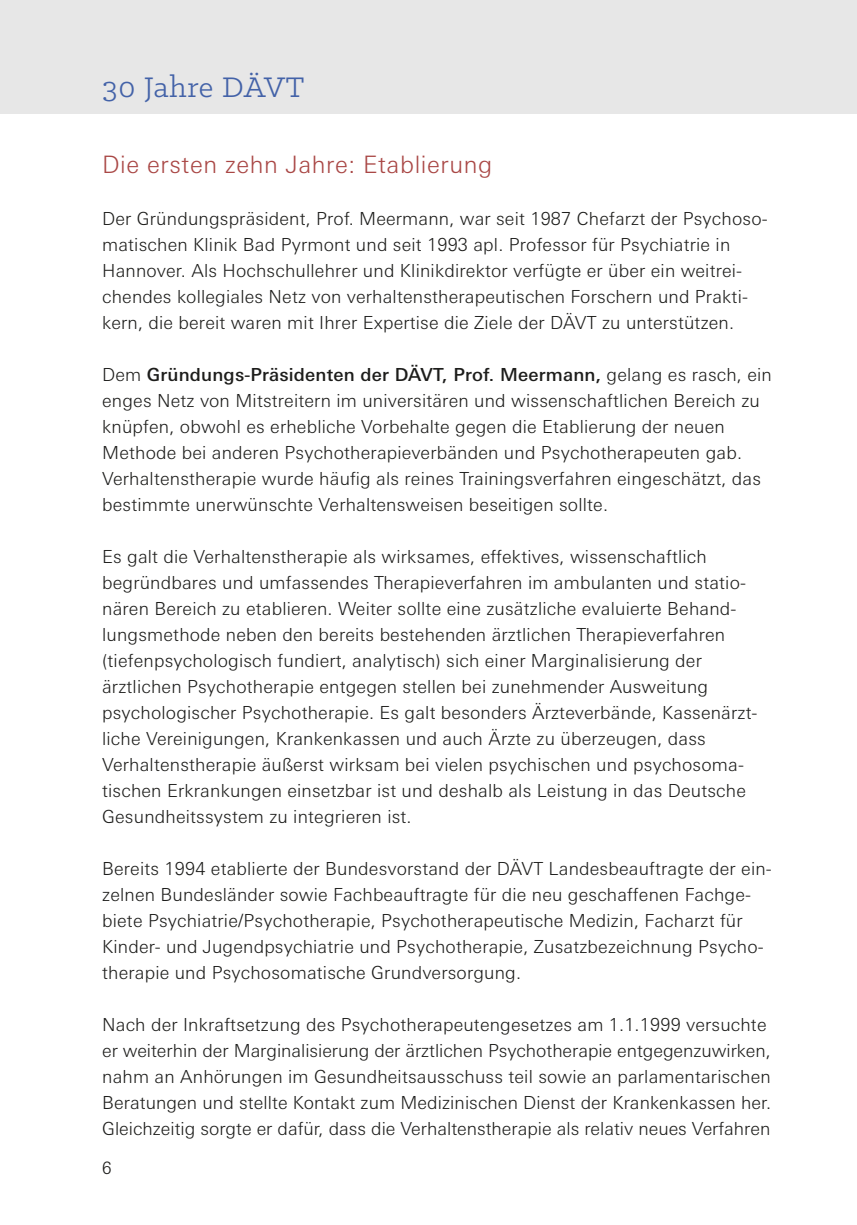
<style>
.page{position:relative;width:857px;height:1225px;background:#fff}
.page>*{position:absolute;margin:0;border:0;box-sizing:border-box;transform-origin:0 0}
.t1{font:32px "Klinic Slab";letter-spacing:.015em;color:#4362a8}
.t2{font:300 24px "Univers Next Pro";letter-spacing:.025em;color:#a94745}
.t3{font:300 18px/26px "Univers Next Pro";letter-spacing:.01em;color:#1d1d1b}
.t4{font:300 17px "Univers Next Pro";color:#1d1d1b}
.s1{font-weight:500}
</style>
<div class="page">
<div style="left:0;top:0;width:856px;height:113px;background:#e7e7e7"></div>
<h1 class="t1" style="left:102px;top:67px;width:204px">30 Jahre DÄVT</h1>
<h2 class="t2" style="left:102px;top:151px;width:391px">Die ersten zehn Jahre: Etablierung</h2>
<p class="t3" style="left:102px;top:206px;width:666px">Der Gründungspräsident, Prof. Meermann, war seit 1987 Chefarzt der Psychoso&shy;matischen Klinik Bad Pyrmont und seit 1993 apl. Professor für Psychiatrie in Hannover. Als Hochschullehrer und Klinikdirektor verfügte er über ein weitrei&shy;chendes kollegiales Netz von verhaltenstherapeutischen Forschern und Prakti&shy;kern, die bereit waren mit Ihrer Expertise die Ziele der DÄVT zu unterstützen.</p>
<p class="t3" style="left:102px;top:362px;width:671px">Dem <span class="s1">Gründungs-Präsidenten der DÄVT, Prof. Meermann,</span> gelang es rasch, ein enges Netz von Mitstreitern im universitären und wissenschaftlichen Bereich zu knüpfen, obwohl es erhebliche Vorbehalte gegen die Etablierung der neuen Methode bei anderen Psychotherapieverbänden und Psychotherapeuten gab.<br>Verhaltenstherapie wurde häufig als reines Trainingsverfahren eingeschätzt, das bestimmte unerwünschte Verhaltensweisen beseitigen sollte.</p>
<p class="t3" style="left:102px;top:543px;width:656px">Es galt die Verhaltenstherapie als wirksames, effektives, wissenschaftlich begründbares und umfassendes Therapieverfahren im ambulanten und statio&shy;nären Bereich zu etablieren. Weiter sollte eine zusätzliche evaluierte Behand&shy;lungsmethode neben den bereits bestehenden ärztlichen Therapieverfahren (tiefenpsychologisch fundiert, analytisch) sich einer Marginalisierung der ärztlichen Psychotherapie entgegen stellen bei zunehmender Ausweitung psychologischer Psychotherapie. Es galt besonders Ärzteverbände, Kassenärzt&shy;liche Vereinigungen, Krankenkassen und auch Ärzte zu überzeugen, dass Verhaltenstherapie äußerst wirksam bei vielen psychischen und psychosoma&shy;tischen Erkrankungen einsetzbar ist und deshalb als Leistung in das Deutsche Gesundheitssystem zu integrieren ist.</p>
<p class="t3" style="left:102px;top:855px;width:671px">Bereits 1994 etablierte der Bundesvorstand der DÄVT Landesbeauftragte der ein&shy;zelnen Bundesländer sowie Fachbeauftragte für die neu geschaffenen Fachge&shy;biete Psychiatrie/Psychotherapie, Psychotherapeutische Medizin, Facharzt für Kinder- und Jugendpsychiatrie und Psychotherapie, Zusatzbezeichnung Psycho&shy;therapie und Psychosomatische Grundversorgung.</p>
<p class="t3" style="left:102px;top:1011px;width:670px">Nach der Inkraftsetzung des Psychotherapeutengesetzes am 1.1.1999 versuchte er weiterhin der Marginalisierung der ärztlichen Psychotherapie entgegenzuwirken, nahm an Anhörungen im Gesundheitsausschuss teil sowie an parlamentarischen Beratungen und stellte Kontakt zum Medizinischen Dienst der Krankenkassen her.<br>Gleichzeitig sorgte er dafür, dass die Verhaltenstherapie als relativ neues Verfahren</p>
<p class="t4" style="left:102px;top:1158px;width:11px">6</p>
</div>
